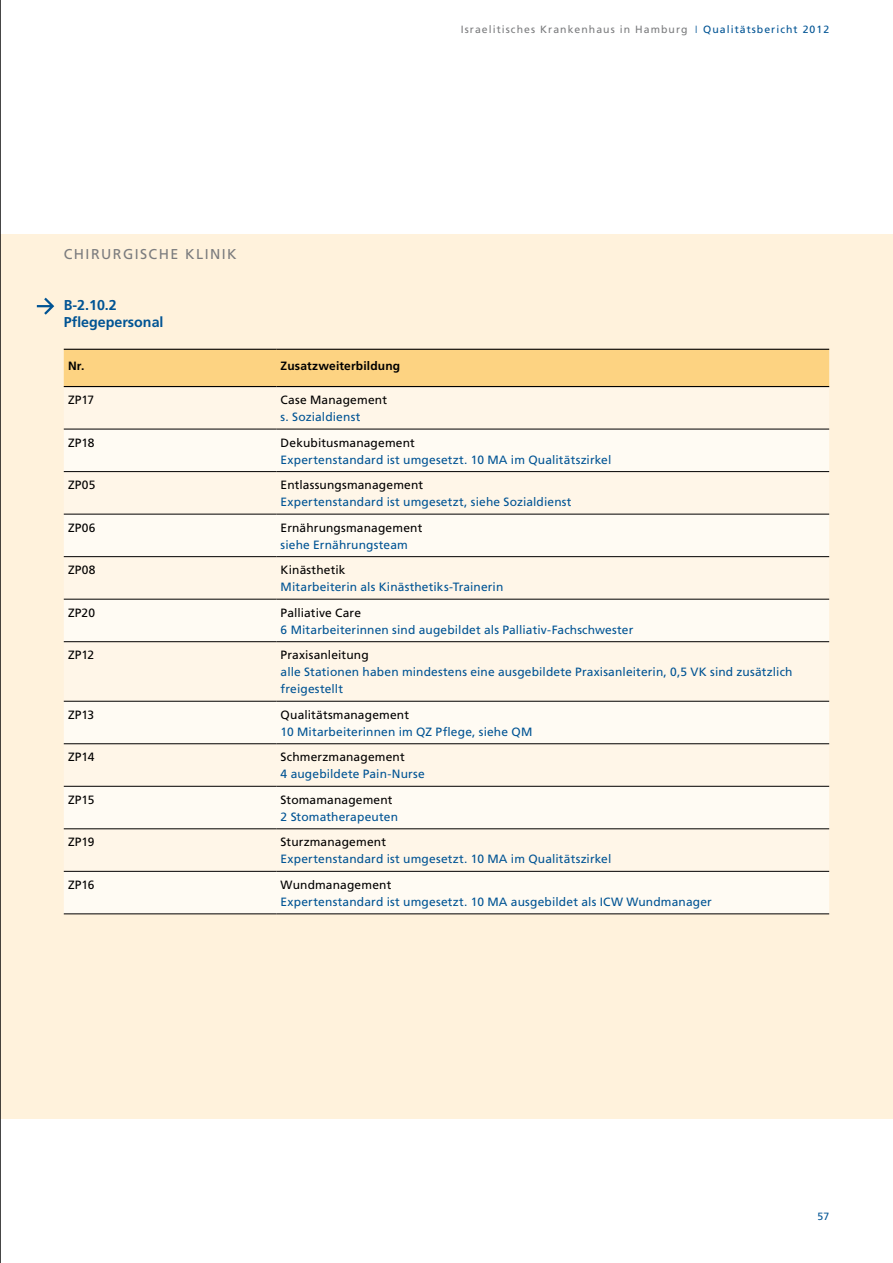
<style>
.page{position:relative;width:893px;height:1263px;background:#fff}
.page>*{position:absolute;margin:0;border:0;box-sizing:border-box;transform-origin:0 0}
.t1{font:700 14.25px/17px "Frutiger LT";color:#005494}
.t2{font:14.25px "Frutiger LT";letter-spacing:.1em;color:#7b7c7e}
.t3{font:12px/17px "Frutiger LT";letter-spacing:.015em;color:#005494}
.t4{font:12px "Frutiger LT";letter-spacing:.01em;color:#000}
.t5{font:700 12px "Frutiger LT";letter-spacing:.015em;color:#000}
.t6{font:10.5px "Frutiger LT";letter-spacing:.1em;color:#7b7c7e}
.t7{font:10.5px "Frutiger LT";color:#005494}
.s1{font-weight:300;color:#005494}
.s2{color:#005494}
</style>
<div class="page">
<div style="left:0;top:234px;width:893px;height:884px;background:#fff2dc"></div>
<hr style="left:0;top:0;width:1px;height:1263px;background:#000">
<div style="left:64px;top:350px;width:765px;height:36px;background:#fdd382"></div>
<div style="left:64px;top:387px;width:765px;height:42px;background:#fff6e8"></div>
<svg style="left:64px;top:430px;width:765px;height:483px;fill:#fffbf3"></svg>
<hr style="left:64px;top:349px;width:212px;height:1px;background:#000">
<hr style="left:276px;top:349px;width:553px;height:1px;background:#000">
<hr style="left:64px;top:386px;width:212px;height:1px;background:#000">
<hr style="left:276px;top:386px;width:553px;height:1px;background:#000">
<hr style="left:64px;top:429px;width:212px;height:1px;background:#000">
<hr style="left:276px;top:429px;width:553px;height:1px;background:#000">
<hr style="left:64px;top:471px;width:212px;height:1px;background:#000">
<hr style="left:276px;top:471px;width:553px;height:1px;background:#000">
<hr style="left:64px;top:514px;width:212px;height:1px;background:#000">
<hr style="left:276px;top:514px;width:553px;height:1px;background:#000">
<hr style="left:64px;top:556px;width:212px;height:1px;background:#000">
<hr style="left:276px;top:556px;width:553px;height:1px;background:#000">
<hr style="left:64px;top:599px;width:212px;height:1px;background:#000">
<hr style="left:276px;top:599px;width:553px;height:1px;background:#000">
<hr style="left:64px;top:641px;width:212px;height:1px;background:#000">
<hr style="left:276px;top:641px;width:553px;height:1px;background:#000">
<hr style="left:64px;top:701px;width:212px;height:1px;background:#000">
<hr style="left:276px;top:701px;width:553px;height:1px;background:#000">
<hr style="left:64px;top:743px;width:212px;height:1px;background:#000">
<hr style="left:276px;top:743px;width:553px;height:1px;background:#000">
<hr style="left:64px;top:786px;width:212px;height:1px;background:#000">
<hr style="left:276px;top:786px;width:553px;height:1px;background:#000">
<hr style="left:64px;top:828px;width:212px;height:1px;background:#000">
<hr style="left:276px;top:828px;width:553px;height:1px;background:#000">
<hr style="left:64px;top:871px;width:212px;height:1px;background:#000">
<hr style="left:276px;top:871px;width:553px;height:1px;background:#000">
<hr style="left:64px;top:913px;width:212px;height:1px;background:#000">
<hr style="left:276px;top:913px;width:553px;height:1px;background:#000">
<svg style="left:37px;top:298px;width:17px;height:17px"></svg>
<p class="t2" style="left:64px;top:246px;width:174px">CHIRURGISCHE KLINIK</p>
<p class="t1" style="left:64px;top:297px;width:101px">B-2.10.2<br>Pflegepersonal</p>
<p class="t6" style="left:461px;top:24px;width:370px">Israelitisches Krankenhaus in Hamburg <span class="s1">I</span> <span class="s2">Qualitätsbericht 2012</span></p>
<p class="t5" style="left:68px;top:359px;width:18px">Nr.</p>
<p class="t5" style="left:281px;top:359px;width:121px">Zusatzweiterbildung</p>
<p class="t4" style="left:68px;top:393px;width:28px">ZP17</p>
<p class="t4" style="left:281px;top:393px;width:108px">Case Management</p>
<p class="t3" style="left:281px;top:408px;width:81px">s. Sozialdienst</p>
<p class="t4" style="left:68px;top:435px;width:28px">ZP18</p>
<p class="t4" style="left:281px;top:435px;width:136px">Dekubitusmanagement</p>
<p class="t3" style="left:281px;top:451px;width:332px">Expertenstandard ist umgesetzt. 10 MA im Qualitätszirkel</p>
<p class="t4" style="left:68px;top:478px;width:29px">ZP05</p>
<p class="t4" style="left:281px;top:478px;width:144px">Entlassungsmanagement</p>
<p class="t3" style="left:281px;top:493px;width:292px">Expertenstandard ist umgesetzt, siehe Sozialdienst</p>
<p class="t4" style="left:68px;top:520px;width:29px">ZP06</p>
<p class="t4" style="left:281px;top:520px;width:143px">Ernährungsmanagement</p>
<p class="t3" style="left:281px;top:536px;width:129px">siehe Ernährungsteam</p>
<p class="t4" style="left:68px;top:563px;width:29px">ZP08</p>
<p class="t4" style="left:281px;top:563px;width:66px">Kinästhetik</p>
<p class="t3" style="left:281px;top:578px;width:224px">Mitarbeiterin als Kinästhetiks-Trainerin</p>
<p class="t4" style="left:68px;top:605px;width:29px">ZP20</p>
<p class="t4" style="left:281px;top:605px;width:82px">Palliative Care</p>
<p class="t3" style="left:281px;top:621px;width:354px">6 Mitarbeiterinnen sind augebildet als Palliativ-Fachschwester</p>
<p class="t4" style="left:68px;top:648px;width:28px">ZP12</p>
<p class="t4" style="left:281px;top:648px;width:90px">Praxisanleitung</p>
<p class="t3" style="left:281px;top:663px;width:513px">alle Stationen haben mindestens eine ausgebildete Praxisanleiterin, 0,5 VK sind zusätzlich freigestellt</p>
<p class="t4" style="left:68px;top:707px;width:28px">ZP13</p>
<p class="t4" style="left:281px;top:707px;width:130px">Qualitätsmanagement</p>
<p class="t3" style="left:281px;top:723px;width:253px">10 Mitarbeiterinnen im QZ Pflege, siehe QM</p>
<p class="t4" style="left:68px;top:750px;width:28px">ZP14</p>
<p class="t4" style="left:281px;top:750px;width:126px">Schmerzmanagement</p>
<p class="t3" style="left:281px;top:765px;width:146px">4 augebildete Pain-Nurse</p>
<p class="t4" style="left:68px;top:792px;width:28px">ZP15</p>
<p class="t4" style="left:281px;top:792px;width:113px">Stomamanagement</p>
<p class="t3" style="left:281px;top:808px;width:119px">2 Stomatherapeuten</p>
<p class="t4" style="left:68px;top:835px;width:28px">ZP19</p>
<p class="t4" style="left:281px;top:835px;width:107px">Sturzmanagement</p>
<p class="t3" style="left:281px;top:851px;width:332px">Expertenstandard ist umgesetzt. 10 MA im Qualitätszirkel</p>
<p class="t4" style="left:68px;top:877px;width:28px">ZP16</p>
<p class="t4" style="left:281px;top:877px;width:112px">Wundmanagement</p>
<p class="t3" style="left:281px;top:893px;width:433px">Expertenstandard ist umgesetzt. 10 MA ausgebildet als ICW Wundmanager</p>
<p class="t7" style="left:817px;top:1210px;width:13px">57</p>
</div>
